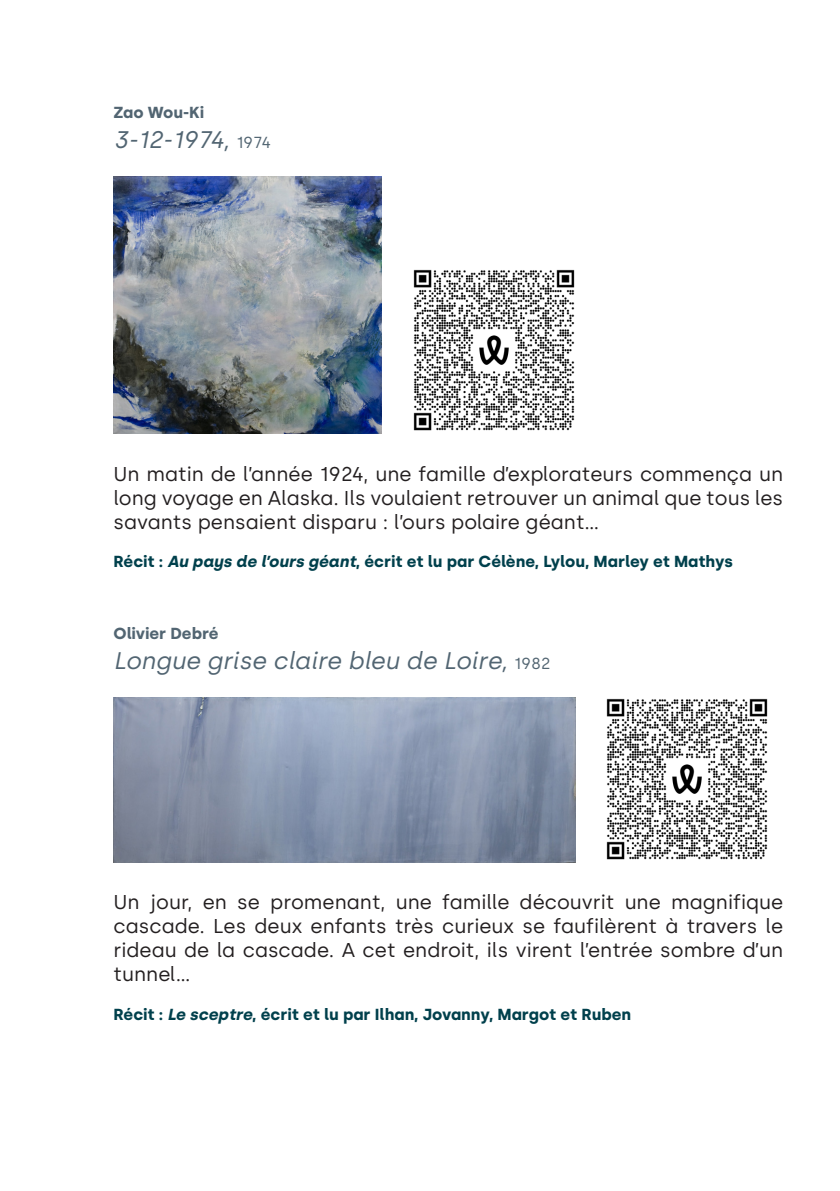
<style>
.page{position:relative;width:840px;height:1191px;background:#fff}
.page>*{position:absolute;margin:0;border:0;box-sizing:border-box;transform-origin:0 0}
.t1{font:italic 24px "Silka";color:#526572}
.t2{font:20px/24px "Silka";color:#231f20;text-align:justify}
.t3{font:700 16px "Silka";color:#00404c}
.t4{font:700 16px "Silka";color:#526572}
.s1{font-style:normal;font-size:16px}
.s2{font-style:italic}
</style>
<div class="page">
<img style="left:113px;top:177px;width:268px;height:256px">
<img style="left:113px;top:697px;width:462px;height:165px">
<img style="left:413px;top:269px;width:162px;height:162px">
<img style="left:606px;top:698px;width:162px;height:162px">
<p class="t4" style="left:113px;top:103px;width:92px">Zao Wou-Ki</p>
<p class="t1" style="left:113px;top:126px;width:159px">3-12-1974, <span class="s1">1974</span></p>
<p class="t2" style="left:113px;top:462px;width:670px">Un matin de l’année 1924, une famille d’explorateurs commença un long voyage en Alaska. Ils voulaient retrouver un animal que tous les savants pensaient disparu : l’ours polaire géant…</p>
<p class="t3" style="left:113px;top:552px;width:620px">Récit : <span class="s2">Au pays de l’ours géant</span>, écrit et lu par Célène, Lylou, Marley et Mathys</p>
<p class="t4" style="left:113px;top:624px;width:107px">Olivier Debré</p>
<p class="t1" style="left:113px;top:646px;width:438px">Longue grise claire bleu de Loire, <span class="s1">1982</span></p>
<p class="t2" style="left:113px;top:890px;width:671px">Un jour, en se promenant, une famille découvrit une magnifique cascade. Les deux enfants très curieux se faufilèrent à travers le rideau de la cascade. A cet endroit, ils virent l’entrée sombre d’un tunnel…</p>
<p class="t3" style="left:113px;top:1004px;width:519px">Récit : <span class="s2">Le sceptre</span>, écrit et lu par Ilhan, Jovanny, Margot et Ruben</p>
</div>
